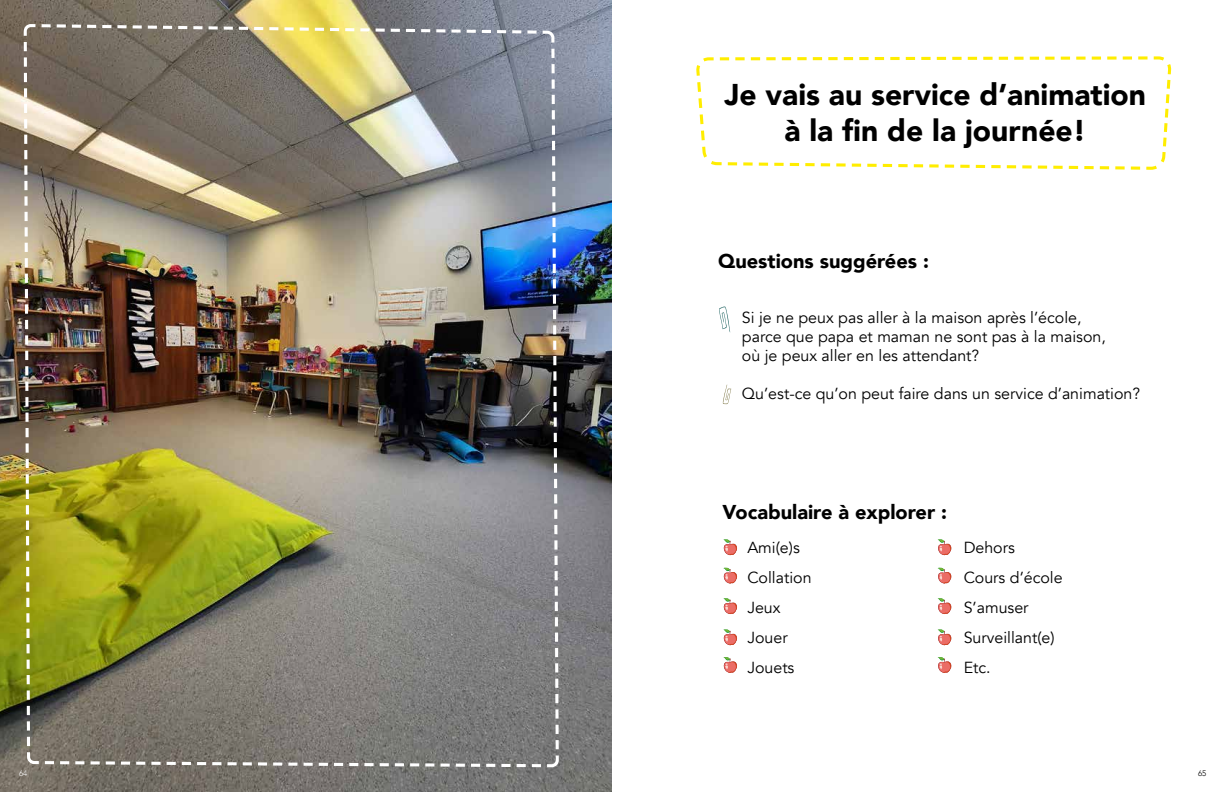
<style>
.page{position:relative;width:1224px;height:792px;background:#fff}
.page>*{position:absolute;margin:0;border:0;box-sizing:border-box;transform-origin:0 0}
.t1{font:900 30px/36px "Avenir";color:#000;text-align:center}
.t2{font:900 20px "Avenir";color:#000}
.t3{font:16px/19.2px "Avenir";color:#000}
.t4{font:300 8px "Avenir";color:#fff}
.t5{font:300 8px "Avenir";color:#000}
</style>
<div class="page">
<svg style="left:696px;top:56px;width:476px;height:114px"></svg>
<svg style="left:723px;top:539px;width:14px;height:17px"></svg>
<svg style="left:938px;top:539px;width:13px;height:17px"></svg>
<svg style="left:723px;top:568px;width:14px;height:16px"></svg>
<svg style="left:938px;top:568px;width:13px;height:16px"></svg>
<svg style="left:723px;top:598px;width:14px;height:16px"></svg>
<svg style="left:938px;top:598px;width:13px;height:16px"></svg>
<svg style="left:723px;top:629px;width:14px;height:17px"></svg>
<svg style="left:938px;top:629px;width:13px;height:17px"></svg>
<svg style="left:723px;top:657px;width:14px;height:16px"></svg>
<svg style="left:938px;top:657px;width:13px;height:16px"></svg>
<svg style="left:719px;top:306px;width:11px;height:26px"></svg>
<svg style="left:723px;top:384px;width:8px;height:20px"></svg>
<img style="left:0;top:0;width:612px;height:792px">
<img style="left:22px;top:23px;width:538px;height:746px">
<p class="t1" style="left:724px;top:76px;width:423px">Je vais au service d’animation à la fin de la journée!</p>
<p class="t2" style="left:718px;top:244px;width:212px">Questions suggérées :</p>
<p class="t3" style="left:742px;top:308px;width:365px">Si je ne peux pas aller à la maison après l’école, parce que papa et maman ne sont pas à la maison, où je peux aller en les attendant?</p>
<p class="t3" style="left:742px;top:385px;width:400px">Qu’est-ce qu’on peut faire dans un service d’animation?</p>
<p class="t2" style="left:723px;top:495px;width:226px">Vocabulaire à explorer :</p>
<p class="t3" style="left:747px;top:539px;width:54px">Ami(e)s</p>
<p class="t3" style="left:747px;top:569px;width:66px">Collation</p>
<p class="t3" style="left:747px;top:599px;width:35px">Jeux</p>
<p class="t3" style="left:747px;top:629px;width:42px">Jouer</p>
<p class="t3" style="left:747px;top:659px;width:49px">Jouets</p>
<p class="t3" style="left:964px;top:539px;width:53px">Dehors</p>
<p class="t3" style="left:964px;top:569px;width:100px">Cours d’école</p>
<p class="t3" style="left:964px;top:599px;width:66px">S’amuser</p>
<p class="t3" style="left:964px;top:629px;width:92px">Surveillant(e)</p>
<p class="t3" style="left:964px;top:659px;width:28px">Etc.</p>
<p class="t4" style="left:19px;top:768px;width:10px">64</p>
<p class="t5" style="left:1198px;top:768px;width:10px">65</p>
</div>
